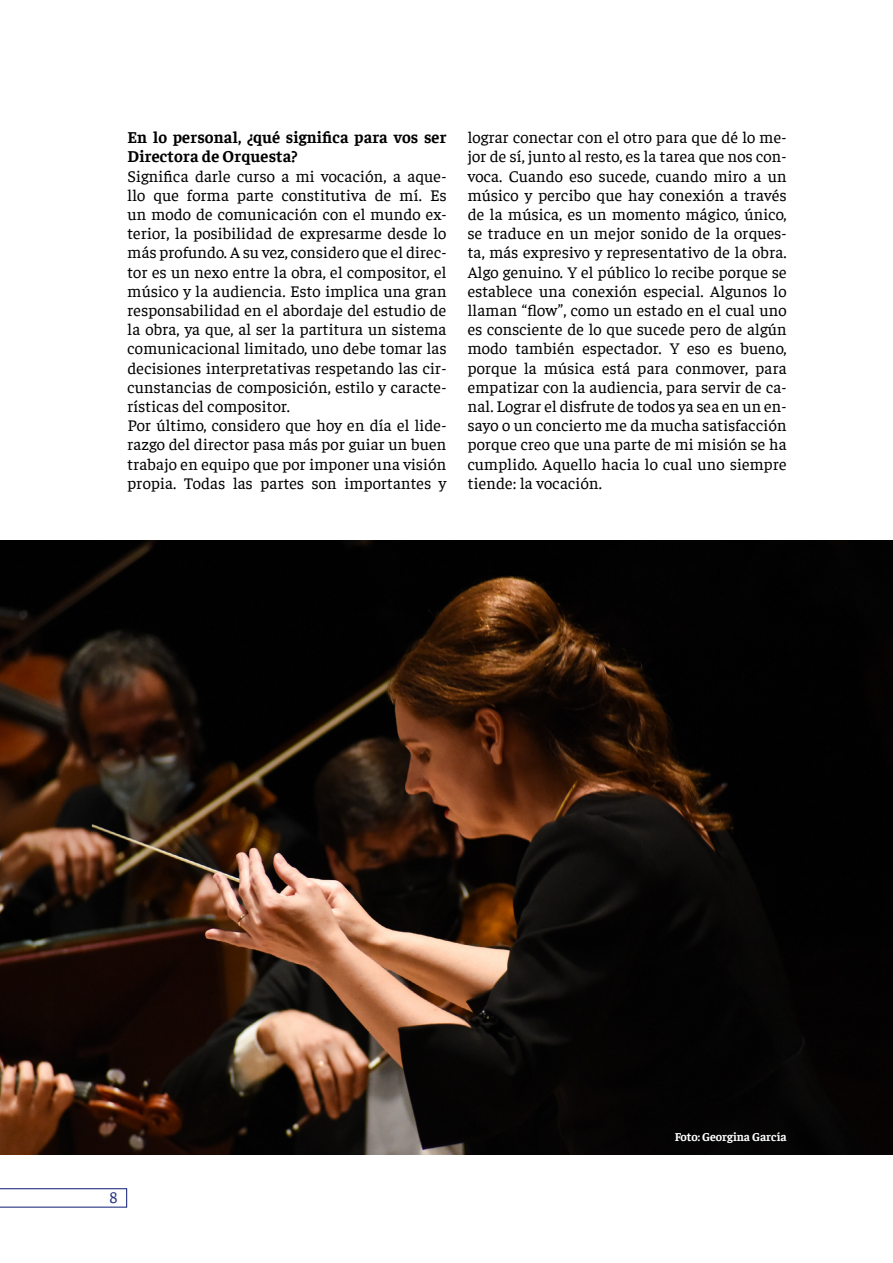
<style>
.page{position:relative;width:893px;height:1263px;background:#fff}
.page>*{position:absolute;margin:0;border:0;box-sizing:border-box;transform-origin:0 0}
.TEXTO{font:16.5px/19.2px "Faustina";letter-spacing:.01em;color:#000;text-align:justify}
.TEXTO-2{font:700 16.5px/19.2px "Faustina";letter-spacing:.01em;color:#000}
.t1{font:16.5px "Faustina";color:#283583}
.TEXTO-3{font:700 12px "Faustina";color:#fff}
</style>
<div class="page">
<svg style="left:0;top:1188px;width:127px;height:20px"></svg>
<img style="left:0;top:540px;width:893px;height:614px">
<p class="TEXTO-2" style="left:128px;top:127px;width:320px">En lo personal, ¿qué significa para vos ser<br>Directora de Orquesta?</p>
<p class="TEXTO" style="left:128px;top:165px;width:320px">Significa darle curso a mi vocación, a aque&shy;llo que forma parte constitutiva de mí. Es un modo de comunicación con el mundo ex&shy;terior, la posibilidad de expresarme desde lo más profundo. A su vez, considero que el direc&shy;tor es un nexo entre la obra, el compositor, el músico y la audiencia. Esto implica una gran responsabilidad en el abordaje del estudio de la obra, ya que, al ser la partitura un sistema comunicacional limitado, uno debe tomar las decisiones interpretativas respetando las cir&shy;cunstancias de composición, estilo y caracte&shy;rísticas del compositor.</p>
<p class="TEXTO" style="left:128px;top:415px;width:320px">Por último, considero que hoy en día el lide&shy;razgo del director pasa más por guiar un buen trabajo en equipo que por imponer una visión propia. Todas las partes son importantes y</p>
<p class="TEXTO" style="left:468px;top:127px;width:320px">lograr conectar con el otro para que dé lo me&shy;jor de sí, junto al resto, es la tarea que nos con&shy;voca. Cuando eso sucede, cuando miro a un músico y percibo que hay conexión a través de la música, es un momento mágico, único, se traduce en un mejor sonido de la orques&shy;ta, más expresivo y representativo de la obra.<br>Algo genuino. Y el público lo recibe porque se establece una conexión especial. Algunos lo llaman “flow”, como un estado en el cual uno es consciente de lo que sucede pero de algún modo también espectador. Y eso es bueno, porque la música está para conmover, para empatizar con la audiencia, para servir de ca&shy;nal. Lograr el disfrute de todos ya sea en un en&shy;sayo o un concierto me da mucha satisfacción porque creo que una parte de mi misión se ha cumplido. Aquello hacia lo cual uno siempre tiende: la vocación.</p>
<p class="t1" style="left:109px;top:1186px;width:9px">8</p>
<p class="TEXTO-3" style="left:675px;top:1128px;width:114px">Foto: Georgina García</p>
</div>
